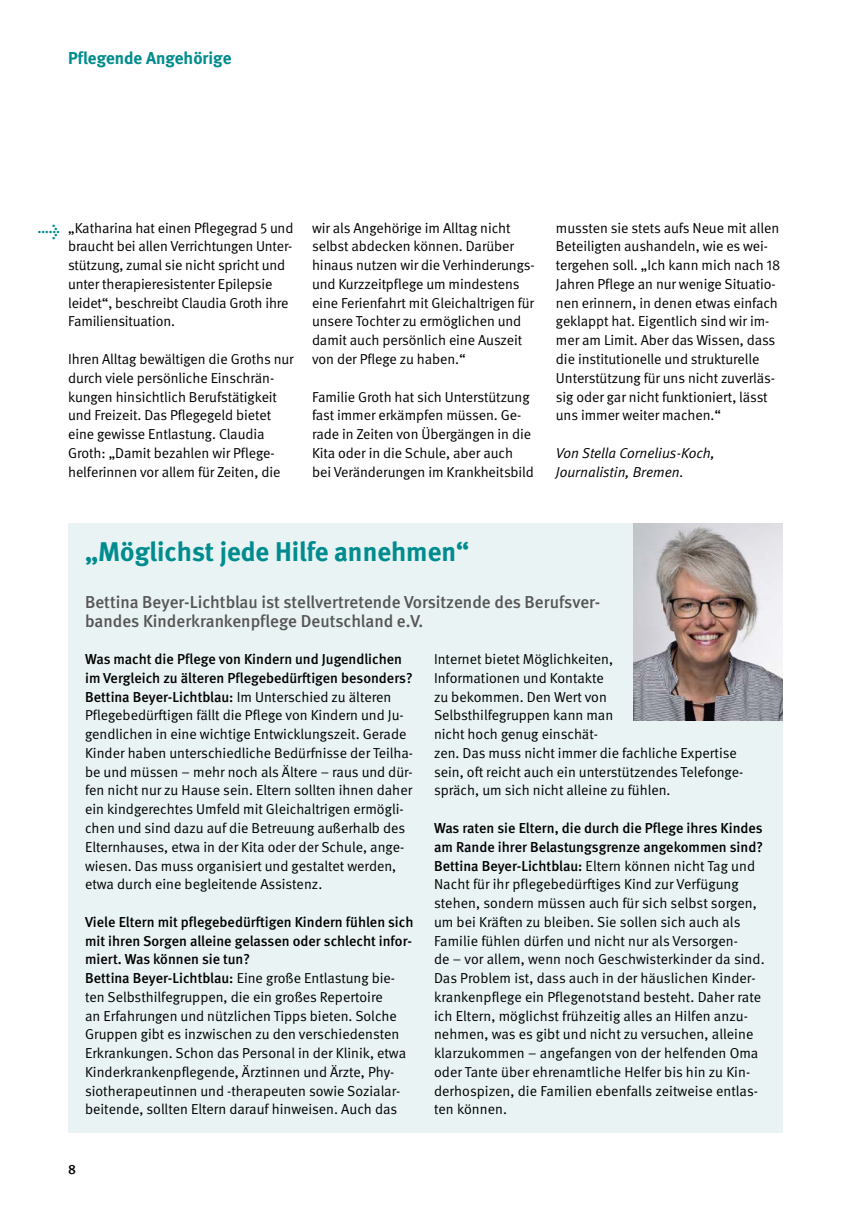
<style>
.page{position:relative;width:851px;height:1221px;background:#fff}
.page>*{position:absolute;margin:0;border:0;box-sizing:border-box;transform-origin:0 0}
._01_Überschriften_Subhead{font:700 27px "DGUV Meta";color:#008c8e}
.t1{font:25.5px "DGUV Meta";color:#008c8e}
._01_Überschriften_12pt_Anleser{font:500 17.25px/18.8px "DGUV Meta";color:#565656}
.t2{font:700 17.25px "DGUV Meta";color:#008c8e}
._01_Überschriften_Fließtext{font:14.4px/18.8px "DGUV Meta";letter-spacing:-.005em;color:#000}
._02_Fließtext_InterviewFrage{font:500 14.4px/18.8px "DGUV Meta";color:#000}
.t3{font:italic 14.4px/18.8px "DGUV Meta";color:#000}
.t4{font:500 13.5px "DGUV Meta";color:#000}
.s1{font-weight:500}
</style>
<div class="page">
<div style="left:68px;top:523px;width:714px;height:610px;background:#e9f3f3"></div>
<img style="left:634px;top:524px;width:148px;height:196px">
<p class="t2" style="left:68px;top:48px;width:165px">Pflegende Angehörige</p>
<h2 class="t1" style="left:38px;top:215px;width:23px">→</h2>
<p class="_01_Überschriften_Fließtext" style="left:68px;top:219px;width:227px">„Katharina hat einen Pflegegrad 5 und braucht bei allen Verrichtungen Unter&shy;stützung, zumal sie nicht spricht und unter therapieresistenter Epilepsie leidet“, beschreibt Claudia Groth ihre Familiensituation.</p>
<p class="_01_Überschriften_Fließtext" style="left:68px;top:350px;width:227px">Ihren Alltag bewältigen die Groths nur durch viele persönliche Einschrän&shy;kungen hinsichtlich Berufstätigkeit und Freizeit. Das Pflegegeld bietet eine gewisse Entlastung. Claudia Groth: „Damit bezahlen wir Pflege&shy;helferinnen vor allem für Zeiten, die</p>
<p class="_01_Überschriften_Fließtext" style="left:312px;top:219px;width:224px">wir als Angehörige im Alltag nicht selbst abdecken können. Darüber hinaus nutzen wir die Verhinderungs&shy;und Kurzzeitpflege um mindestens eine Ferienfahrt mit Gleichaltrigen für unsere Tochter zu ermöglichen und damit auch persönlich eine Auszeit von der Pflege zu haben.“</p>
<p class="_01_Überschriften_Fließtext" style="left:312px;top:387px;width:223px">Familie Groth hat sich Unterstützung fast immer erkämpfen müssen. Ge&shy;rade in Zeiten von Übergängen in die Kita oder in die Schule, aber auch bei Veränderungen im Krankheitsbild</p>
<p class="_01_Überschriften_Fließtext" style="left:556px;top:219px;width:226px">mussten sie stets aufs Neue mit allen Beteiligten aushandeln, wie es wei&shy;tergehen soll. „Ich kann mich nach 18<br>Jahren Pflege an nur wenige Situatio&shy;nen erinnern, in denen etwas einfach geklappt hat. Eigentlich sind wir im&shy;mer am Limit. Aber das Wissen, dass die institutionelle und strukturelle Unterstützung für uns nicht zuverläs&shy;sig oder gar nicht funktioniert, lässt uns immer weiter machen.“</p>
<p class="t3" style="left:556px;top:444px;width:160px">Von Stella Cornelius-Koch,<br>Journalistin, Bremen.</p>
<h3 class="_01_Überschriften_Subhead" style="left:85px;top:535px;width:385px">„Möglichst jede Hilfe annehmen“</h3>
<p class="_01_Überschriften_12pt_Anleser" style="left:85px;top:593px;width:517px">Bettina Beyer-Lichtblau ist stellvertretende Vorsitzende des Berufsver&shy;bandes Kinderkrankenpflege Deutschland e.V.</p>
<p class="_02_Fließtext_InterviewFrage" style="left:85px;top:650px;width:329px">Was macht die Pflege von Kindern und Jugendlichen im Vergleich zu älteren Pflegebedürftigen besonders?</p>
<p class="_01_Überschriften_Fließtext" style="left:85px;top:687px;width:329px"><span class="s1">Bettina Beyer-Lichtblau:</span> Im Unterschied zu älteren Pflegebedürftigen fällt die Pflege von Kindern und Ju&shy;gendlichen in eine wichtige Entwicklungszeit. Gerade Kinder haben unterschiedliche Bedürfnisse der Teilha&shy;be und müssen – mehr noch als Ältere – raus und dür&shy;fen nicht nur zu Hause sein. Eltern sollten ihnen daher ein kindgerechtes Umfeld mit Gleichaltrigen ermögli&shy;chen und sind dazu auf die Betreuung außerhalb des Elternhauses, etwa in der Kita oder der Schule, ange&shy;wiesen. Das muss organisiert und gestaltet werden, etwa durch eine begleitende Assistenz.</p>
<p class="_02_Fließtext_InterviewFrage" style="left:85px;top:912px;width:330px;text-align:justify">Viele Eltern mit pflegebedürftigen Kindern fühlen sich mit ihren Sorgen alleine gelassen oder schlecht infor&shy;miert. Was können sie tun?</p>
<p class="_01_Überschriften_Fließtext" style="left:85px;top:969px;width:322px"><span class="s1">Bettina Beyer-Lichtblau:</span> Eine große Entlastung bie&shy;ten Selbsthilfegruppen, die ein großes Repertoire<br>an Erfahrungen und nützlichen Tipps bieten. Solche Gruppen gibt es inzwischen zu den verschiedensten Erkrankungen. Schon das Personal in der Klinik, etwa Kinderkrankenpflegende, Ärztinnen und Ärzte, Phy&shy;siotherapeutinnen und -therapeuten sowie Sozialar&shy;beitende, sollten Eltern darauf hinweisen. Auch das</p>
<p class="_01_Überschriften_Fließtext" style="left:434px;top:650px;width:311px">Internet bietet Möglichkeiten,<br>Informationen und Kontakte<br>zu bekommen. Den Wert von<br>Selbsthilfegruppen kann man<br>nicht hoch genug einschät-<br>zen. Das muss nicht immer die fachliche Expertise sein, oft reicht auch ein unterstützendes Telefonge&shy;spräch, um sich nicht alleine zu fühlen.</p>
<p class="_02_Fließtext_InterviewFrage" style="left:434px;top:819px;width:330px">Was raten sie Eltern, die durch die Pflege ihres Kindes am Rande ihrer Belastungsgrenze angekommen sind?</p>
<p class="_01_Überschriften_Fließtext" style="left:434px;top:856px;width:332px"><span class="s1">Bettina Beyer-Lichtblau:</span> Eltern können nicht Tag und Nacht für ihr pflegebedürftiges Kind zur Verfügung stehen, sondern müssen auch für sich selbst sorgen, um bei Kräften zu bleiben. Sie sollen sich auch als Familie fühlen dürfen und nicht nur als Versorgen-<br>de – vor allem, wenn noch Geschwisterkinder da sind.<br>Das Problem ist, dass auch in der häuslichen Kinder&shy;krankenpflege ein Pflegenotstand besteht. Daher rate ich Eltern, möglichst frühzeitig alles an Hilfen anzu&shy;nehmen, was es gibt und nicht zu versuchen, alleine klarzukommen – angefangen von der helfenden Oma oder Tante über ehrenamtliche Helfer bis hin zu Kin&shy;derhospizen, die Familien ebenfalls zeitweise entlas&shy;ten können.</p>
<p class="t4" style="left:68px;top:1161px;width:9px">8</p>
</div>
